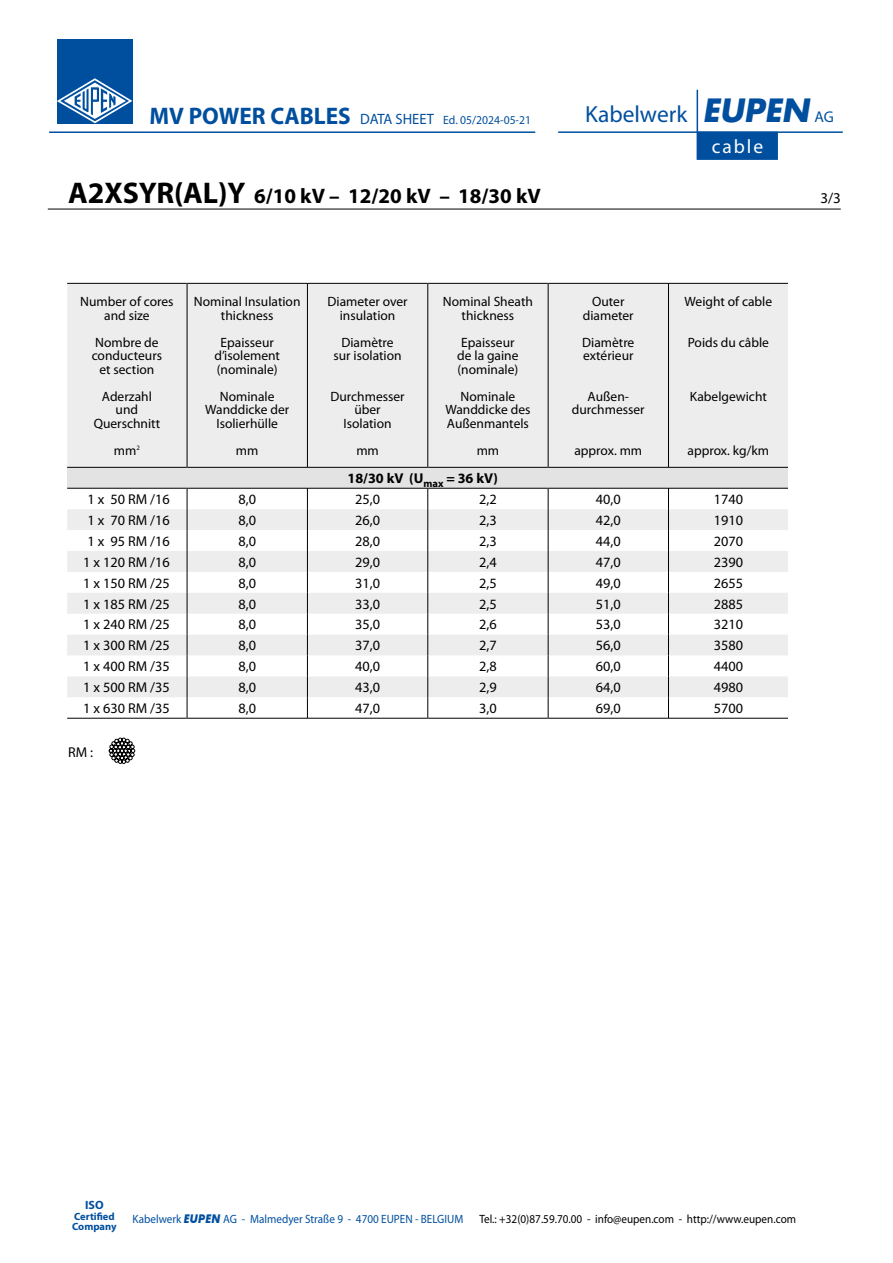
<style>
.page{position:relative;width:893px;height:1263px;background:#fff}
.page>*{position:absolute;margin:0;border:0;box-sizing:border-box;transform-origin:0 0}
.t1{font:23.4px "Myriad";color:#004f9f}
.t2{font:700 21px "Myriad Pro";color:#000}
.t3{font:19.5px "Myriad";letter-spacing:.1em;color:#fff}
.t4{font:15px "Myriad Pro";color:#000}
.t5{font:14.25px "Myriad Pro";color:#000}
.t6{font:700 14.25px "Myriad Pro";color:#000}
.t7{font:13.5px/13.5px "Myriad Pro";color:#000;text-align:center}
.t8{font:12px "Myriad Pro";color:#000;scale:.93 1}
.t9{font:12px "Myriad Pro";color:#004f9f;scale:.93 1}
.t10{font:12px "Myriad Pro";color:#004f9f}
.t11{font:700 12px "Myriad Pro";color:#004f9f}
.t12{font:700 10.5px/10.5px "Myriad Pro";color:#004f9f}
.s1{font-weight:700;font-size:24px}
.s2{font-size:15px}
.s3{font-family:"Futura";font-weight:700;font-style:italic;font-size:31.2px}
.s4{font-size:15.6px}
.s5{font-size:30px}
.s6{font-family:"Futura BT";font-weight:700;font-style:italic}
</style>
<div class="page">
<svg style="left:696px;top:89px;width:82px;height:71px"></svg>
<hr style="left:558px;top:131px;width:285px;height:2px;background:#004f9f">
<hr style="left:49px;top:131px;width:486px;height:2px;background:#004f9f">
<hr style="left:34px;top:265px;width:801px;height:1px;background:#004f9f">
<div style="left:57px;top:39px;width:75px;height:85px;background:#004f9f"></div>
<svg style="left:57px;top:78px;width:75px;height:45px"></svg>
<svg style="left:109px;top:738px;width:26px;height:26px"></svg>
<hr style="left:48px;top:209px;width:793px;height:1px;background:#000">
<svg style="left:67px;top:284px;width:721px;height:413px;fill:#ededed"></svg>
<div style="left:67px;top:467px;width:721px;height:21px;background:#e3e3e3"></div>
<svg style="left:67px;top:489px;width:721px;height:62px"></svg>
<hr style="left:67px;top:283px;width:120px;height:1px;background:#000">
<hr style="left:187px;top:283px;width:120px;height:1px;background:#000">
<hr style="left:187px;top:283px;width:1px;height:185px;background:#000">
<hr style="left:308px;top:283px;width:119px;height:1px;background:#000">
<hr style="left:307px;top:283px;width:1px;height:185px;background:#000">
<hr style="left:428px;top:283px;width:120px;height:1px;background:#000">
<hr style="left:427px;top:283px;width:1px;height:185px;background:#000">
<hr style="left:548px;top:283px;width:120px;height:1px;background:#000">
<hr style="left:548px;top:283px;width:1px;height:185px;background:#000">
<hr style="left:669px;top:283px;width:119px;height:1px;background:#000">
<hr style="left:668px;top:283px;width:1px;height:185px;background:#000">
<hr style="left:67px;top:467px;width:120px;height:1px;background:#000">
<hr style="left:187px;top:467px;width:120px;height:1px;background:#000">
<hr style="left:308px;top:467px;width:119px;height:1px;background:#000">
<hr style="left:428px;top:467px;width:120px;height:1px;background:#000">
<hr style="left:548px;top:467px;width:120px;height:1px;background:#000">
<hr style="left:669px;top:467px;width:119px;height:1px;background:#000">
<hr style="left:67px;top:488px;width:120px;height:1px;background:#000">
<hr style="left:187px;top:488px;width:120px;height:1px;background:#000">
<hr style="left:308px;top:488px;width:119px;height:1px;background:#000">
<hr style="left:428px;top:488px;width:120px;height:1px;background:#000">
<hr style="left:548px;top:488px;width:120px;height:1px;background:#000">
<hr style="left:669px;top:488px;width:119px;height:1px;background:#000">
<svg style="left:187px;top:488px;width:1px;height:230px"></svg>
<svg style="left:307px;top:488px;width:1px;height:230px"></svg>
<svg style="left:427px;top:488px;width:1px;height:230px"></svg>
<svg style="left:548px;top:488px;width:1px;height:230px"></svg>
<svg style="left:668px;top:488px;width:1px;height:230px"></svg>
<hr style="left:67px;top:718px;width:120px;height:1px;background:#000">
<hr style="left:187px;top:718px;width:120px;height:1px;background:#000">
<hr style="left:308px;top:718px;width:119px;height:1px;background:#000">
<hr style="left:428px;top:718px;width:120px;height:1px;background:#000">
<hr style="left:548px;top:718px;width:120px;height:1px;background:#000">
<hr style="left:669px;top:718px;width:119px;height:1px;background:#000">
<p class="t10" style="left:150px;top:112px;width:383px"><span class="s1">MV POWER CABLES</span> <span class="s2">DATA SHEET</span> Ed. 05/2024-05-21</p>
<h1 class="t1" style="left:585px;top:102px;width:250px">Kabelwerk <span class="s3">EUPEN</span> <span class="s4">AG</span></h1>
<h3 class="t3" style="left:712px;top:137px;width:53px">cable</h3>
<h2 class="t2" style="left:68px;top:182px;width:474px"><span class="s5">A2XSYR(AL)Y</span> 6/10 kV – 12/20 kV – 18/30 kV</h2>
<p class="t4" style="left:820px;top:189px;width:22px">3/3</p>
<p class="t7" style="left:80px;top:295px;width:95px">Number of cores and size</p>
<p class="t7" style="left:92px;top:335px;width:72px">Nombre de conducteurs et section</p>
<p class="t7" style="left:94px;top:389px;width:68px">Aderzahl und<br>Querschnitt</p>
<p class="t7" style="left:114px;top:443px;width:27px">mm<sup>2</sup></p>
<p class="t7" style="left:194px;top:295px;width:108px">Nominal Insulation thickness</p>
<p class="t7" style="left:214px;top:335px;width:67px">Epaisseur d’isolement (nominale)</p>
<p class="t7" style="left:205px;top:389px;width:86px">Nominale<br>Wanddicke der<br>Isolierhülle</p>
<p class="t7" style="left:236px;top:443px;width:24px">mm</p>
<p class="t7" style="left:328px;top:295px;width:81px">Diameter over insulation</p>
<p class="t7" style="left:333px;top:335px;width:70px">Diamètre sur isolation</p>
<p class="t7" style="left:330px;top:389px;width:76px">Durchmesser über<br>Isolation</p>
<p class="t7" style="left:356px;top:443px;width:24px">mm</p>
<p class="t7" style="left:443px;top:295px;width:92px">Nominal Sheath thickness</p>
<p class="t7" style="left:457px;top:335px;width:63px;text-align:left">Epaisseur de la gaine (nominale)</p>
<p class="t7" style="left:445px;top:389px;width:87px">Nominale<br>Wanddicke des<br>Außenmantels</p>
<p class="t7" style="left:477px;top:443px;width:24px">mm</p>
<p class="t6" style="left:347px;top:469px;width:152px">18/30 kV (U<sub>max</sub> = 36 kV)</p>
<p class="t7" style="left:583px;top:295px;width:52px">Outer diameter</p>
<p class="t7" style="left:582px;top:335px;width:54px;text-align:left">Diamètre extérieur</p>
<p class="t7" style="left:572px;top:389px;width:74px">Außen&shy;durchmesser</p>
<p class="t7" style="left:574px;top:443px;width:69px">approx. mm</p>
<p class="t7" style="left:685px;top:295px;width:89px">Weight of cable</p>
<p class="t7" style="left:688px;top:335px;width:83px">Poids du câble</p>
<p class="t7" style="left:690px;top:389px;width:79px">Kabelgewicht</p>
<p class="t7" style="left:688px;top:443px;width:83px">approx. kg/km</p>
<p class="t5" style="left:87px;top:491px;width:84px">1 x 50 RM /16</p>
<p class="t5" style="left:238px;top:491px;width:19px">8,0</p>
<p class="t5" style="left:355px;top:491px;width:26px">25,0</p>
<p class="t5" style="left:479px;top:491px;width:19px">2,2</p>
<p class="t5" style="left:596px;top:491px;width:26px">40,0</p>
<p class="t5" style="left:714px;top:491px;width:31px">1740</p>
<p class="t5" style="left:87px;top:511px;width:84px">1 x 70 RM /16</p>
<p class="t5" style="left:238px;top:511px;width:19px">8,0</p>
<p class="t5" style="left:355px;top:511px;width:26px">26,0</p>
<p class="t5" style="left:479px;top:511px;width:19px">2,3</p>
<p class="t5" style="left:596px;top:511px;width:26px">42,0</p>
<p class="t5" style="left:714px;top:511px;width:31px">1910</p>
<p class="t5" style="left:87px;top:532px;width:84px">1 x 95 RM /16</p>
<p class="t5" style="left:238px;top:532px;width:19px">8,0</p>
<p class="t5" style="left:355px;top:532px;width:26px">28,0</p>
<p class="t5" style="left:479px;top:532px;width:19px">2,3</p>
<p class="t5" style="left:596px;top:532px;width:26px">44,0</p>
<p class="t5" style="left:714px;top:532px;width:31px">2070</p>
<p class="t5" style="left:83px;top:553px;width:88px">1 x 120 RM /16</p>
<p class="t5" style="left:238px;top:553px;width:19px">8,0</p>
<p class="t5" style="left:355px;top:553px;width:26px">29,0</p>
<p class="t5" style="left:479px;top:553px;width:19px">2,4</p>
<p class="t5" style="left:596px;top:553px;width:26px">47,0</p>
<p class="t5" style="left:714px;top:553px;width:31px">2390</p>
<p class="t5" style="left:83px;top:574px;width:88px">1 x 150 RM /25</p>
<p class="t5" style="left:238px;top:574px;width:19px">8,0</p>
<p class="t5" style="left:355px;top:574px;width:26px">31,0</p>
<p class="t5" style="left:479px;top:574px;width:19px">2,5</p>
<p class="t5" style="left:596px;top:574px;width:26px">49,0</p>
<p class="t5" style="left:714px;top:574px;width:31px">2655</p>
<p class="t5" style="left:83px;top:595px;width:88px">1 x 185 RM /25</p>
<p class="t5" style="left:238px;top:595px;width:19px">8,0</p>
<p class="t5" style="left:355px;top:595px;width:26px">33,0</p>
<p class="t5" style="left:479px;top:595px;width:19px">2,5</p>
<p class="t5" style="left:596px;top:595px;width:26px">51,0</p>
<p class="t5" style="left:714px;top:595px;width:31px">2885</p>
<p class="t5" style="left:83px;top:616px;width:88px">1 x 240 RM /25</p>
<p class="t5" style="left:238px;top:616px;width:19px">8,0</p>
<p class="t5" style="left:355px;top:616px;width:26px">35,0</p>
<p class="t5" style="left:479px;top:616px;width:19px">2,6</p>
<p class="t5" style="left:596px;top:616px;width:26px">53,0</p>
<p class="t5" style="left:714px;top:616px;width:31px">3210</p>
<p class="t5" style="left:83px;top:637px;width:88px">1 x 300 RM /25</p>
<p class="t5" style="left:238px;top:637px;width:19px">8,0</p>
<p class="t5" style="left:355px;top:637px;width:26px">37,0</p>
<p class="t5" style="left:479px;top:637px;width:19px">2,7</p>
<p class="t5" style="left:596px;top:637px;width:26px">56,0</p>
<p class="t5" style="left:714px;top:637px;width:31px">3580</p>
<p class="t5" style="left:83px;top:658px;width:88px">1 x 400 RM /35</p>
<p class="t5" style="left:238px;top:658px;width:19px">8,0</p>
<p class="t5" style="left:355px;top:658px;width:26px">40,0</p>
<p class="t5" style="left:479px;top:658px;width:19px">2,8</p>
<p class="t5" style="left:596px;top:658px;width:26px">60,0</p>
<p class="t5" style="left:714px;top:658px;width:31px">4400</p>
<p class="t5" style="left:83px;top:679px;width:88px">1 x 500 RM /35</p>
<p class="t5" style="left:238px;top:679px;width:19px">8,0</p>
<p class="t5" style="left:355px;top:679px;width:26px">43,0</p>
<p class="t5" style="left:479px;top:679px;width:19px">2,9</p>
<p class="t5" style="left:596px;top:679px;width:26px">64,0</p>
<p class="t5" style="left:714px;top:679px;width:31px">4980</p>
<p class="t5" style="left:83px;top:699px;width:88px">1 x 630 RM /35</p>
<p class="t5" style="left:238px;top:699px;width:19px">8,0</p>
<p class="t5" style="left:355px;top:699px;width:26px">47,0</p>
<p class="t5" style="left:479px;top:699px;width:19px">3,0</p>
<p class="t5" style="left:596px;top:699px;width:26px">69,0</p>
<p class="t5" style="left:714px;top:699px;width:31px">5700</p>
<p class="t5" style="left:68px;top:743px;width:27px">RM :</p>
<p class="t11" style="left:85px;top:1197px;width:20px">ISO</p>
<p class="t12" style="left:72px;top:1211px;width:46px">Certified<br>Company</p>
<p class="t9" style="left:133px;top:1211px;width:357px">Kabelwerk <span class="s6">EUPEN</span> AG - Malmedyer Straße 9 - 4700 EUPEN - BELGIUM</p>
<p class="t8" style="left:479px;top:1211px;width:342px">Tel.: +32(0)87.59.70.00 - info@eupen.com - http://www.eupen.com</p>
</div>
